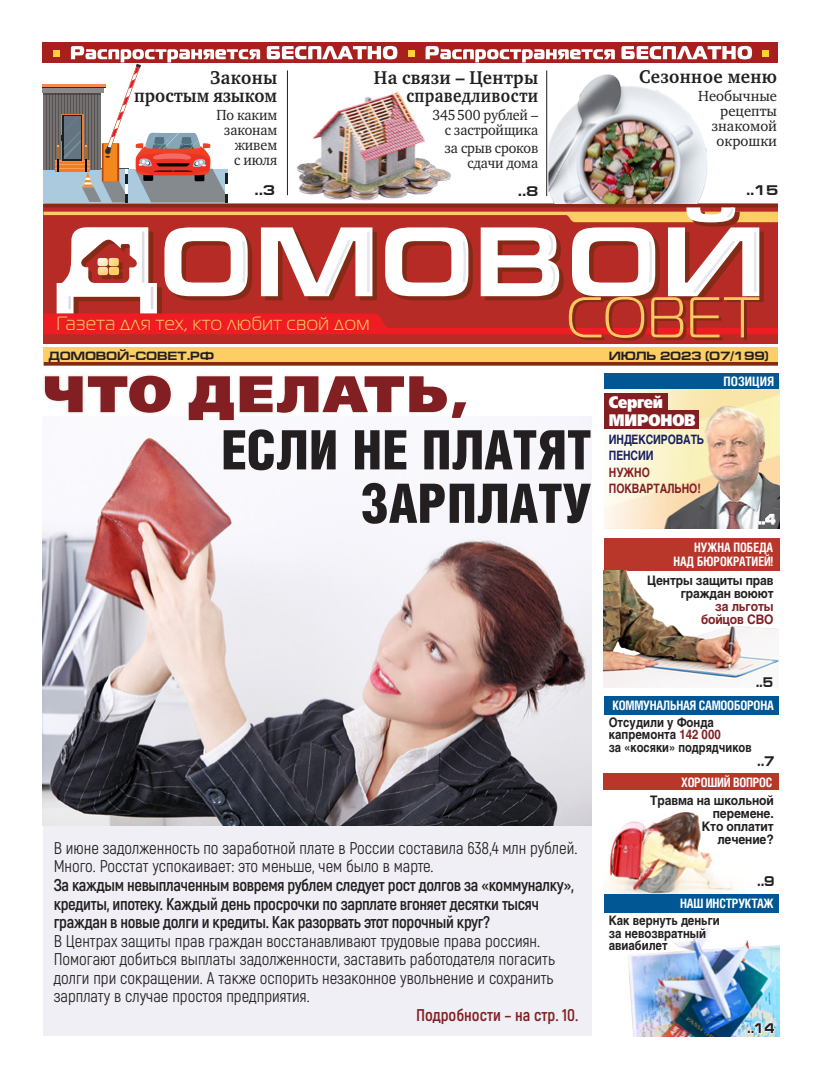
<style>
.page{position:relative;width:821px;height:1078px;background:#fff}
.page>*{position:absolute;margin:0;border:0;box-sizing:border-box;transform-origin:0 0}
.t1{font:900 54.5px/53.4px "Helios Cond";color:#231f20;text-align:right}
.t2{font:800 51.2px "Free Set";letter-spacing:.04em;color:#811f23;scale:1.04 1}
.t3{font:19.2px "Magistral C";letter-spacing:.03em;color:#fec960}
.t4{font:700 19px/18px "Charter C";letter-spacing:.02em;color:#231f20;text-align:right;scale:.93 1}
.t5{font:17px/18.5px "Akrobat";color:#231f20}
.t6{font:700 17px/18.5px "Akrobat";letter-spacing:-.02em;color:#231f20}
.t7{font:700 17px "Akrobat";color:#811f23}
.t8{font:800 16.7px/17.9px "Free Set";letter-spacing:-.01em;color:#fff;scale:.87 1}
.t9{font:15px/15px "Charter C";letter-spacing:-.01em;color:#231f20;text-align:right;scale:.94 1}
.t10{font:15px/15px "Charter C";letter-spacing:-.01em;color:#231f20;text-align:right}
.t11{font:700 14px "Europe Extended C";color:#231f20;scale:.85 1}
.t12{font:700 14px "Europe Extended C";color:#231f20}
.t13{font:700 14px "Europe Extended C";color:#fff;scale:.85 1}
.t14{font:700 13px/12.5px "Helios C";color:#231f20;scale:.87 1}
.t15{font:700 13px/13px "Helios C";color:#231f20;text-align:right;scale:.92 1}
.t16{font:700 13px "Helios Cond C";letter-spacing:-.02em;color:#fff;scale:.96 1}
.t17{font:700 13px/14px "Helios Cond C";color:#fff;text-align:right;scale:.93 1}
.t18{font:700 13px/13px "Helios C";letter-spacing:-.01em;color:#811f23;text-align:right;scale:.92 1}
.t19{font:700 13px "Helios Cond C";letter-spacing:-.02em;color:#fff;scale:.95 1}
.t20{font:700 13px "Helios Cond C";letter-spacing:-.02em;color:#fff}
.t21{font:700 12.8px/16px "Helios C";letter-spacing:-.01em;color:#161f5f;scale:.81 1}
.t22{font:700 12.8px/16px "Helios C";letter-spacing:-.01em;color:#811f23;scale:.81 1}
.t23{font:700 12px "Europe Extended C";letter-spacing:-.015em;color:#231f20}
.s1{color:#811f23}
</style>
<div class="page">
<div style="left:44px;top:204px;width:734px;height:139px;background:#b62b25"></div>
<hr style="left:44px;top:361px;width:734px;height:4px;background:#842a16">
<div style="left:44px;top:348px;width:734px;height:14px;background:#fecd64"></div>
<svg style="left:44px;top:203px;width:734px;height:4px;background:#914331"></svg>
<svg style="left:242px;top:207px;width:514px;height:4px"></svg>
<svg style="left:44px;top:211px;width:734px;height:129px"></svg>
<div style="left:43px;top:43px;width:735px;height:20px;background:#a81f1d"></div>
<img style="left:603px;top:812px;width:131px;height:82px">
<img style="left:628px;top:928px;width:151px;height:107px">
<div style="left:43px;top:788px;width:548px;height:247px;background:#f0eff5"></div>
<div style="left:603px;top:538px;width:176px;height:33px;background:#b9362b"></div>
<svg style="left:748px;top:1022px;width:26px;height:11px"></svg>
<div style="left:603px;top:695px;width:175px;height:19px;background:#005793"></div>
<div style="left:603px;top:894px;width:175px;height:18px;background:#005793"></div>
<div style="left:603px;top:773px;width:175px;height:16px;background:#b9362b"></div>
<img style="left:604px;top:379px;width:176px;height:149px">
<svg style="left:759px;top:513px;width:16px;height:11px"></svg>
<div style="left:604px;top:393px;width:63px;height:18px;background:#811f23"></div>
<div style="left:604px;top:410px;width:95px;height:18px;background:#811f23"></div>
<div style="left:605px;top:372px;width:174px;height:16px;background:#005793"></div>
<img style="left:43px;top:416px;width:548px;height:409px">
<svg style="left:43px;top:375px;width:77px;height:39px"></svg>
<svg style="left:185px;top:416px;width:286px;height:7px"></svg>
<div style="left:43px;top:90px;width:58px;height:80px;background:#747171"></div>
<hr style="left:43px;top:93px;width:58px;height:2px;background:#554d50">
<div style="left:43px;top:87px;width:61px;height:6px;background:#8b898a"></div>
<hr style="left:43px;top:87px;width:63px;height:1px;background:#282d2e">
<hr style="left:43px;top:84px;width:63px;height:3px;background:#f28a53">
<svg style="left:46px;top:46px;width:723px;height:156px"></svg>
<img style="left:546px;top:65px;width:173px;height:138px">
<img style="left:603px;top:570px;width:175px;height:117px">
<svg style="left:646px;top:572px;width:129px;height:57px"></svg>
<svg style="left:756px;top:677px;width:17px;height:10px"></svg>
<p class="t4" style="left:134px;top:69px;width:155px">Законы простым языком</p>
<p class="t9" style="left:217px;top:108px;width:66px">По каким законам живем<br>с июля</p>
<p class="t4" style="left:374px;top:69px;width:178px">На связи – Центры справедливости</p>
<p class="t9" style="left:432px;top:107px;width:114px">345500 рублей – с застройщика</p>
<p class="t9" style="left:445px;top:140px;width:101px">за срыв сроков сдачи дома</p>
<p class="t12" style="left:255px;top:182px;width:22px">..3</p>
<p class="t12" style="left:518px;top:183px;width:22px">..8</p>
<p class="t4" style="left:639px;top:68px;width:150px">Сезонное меню</p>
<p class="t10" style="left:698px;top:88px;width:80px">Необычные рецепты знакомой окрошки</p>
<p class="t12" style="left:746px;top:182px;width:34px">..15</p>
<p class="t3" style="left:57px;top:313px;width:314px">Газета для тех, кто любит свой дом</p>
<p class="t23" style="left:48px;top:349px;width:167px">домовой-совет.рф</p>
<p class="t23" style="left:609px;top:349px;width:161px">июль 2023 (07/199)</p>
<h2 class="t2" style="left:43px;top:358px;width:410px">ЧТО ДЕЛАТЬ,</h2>
<h1 class="t1" style="left:221px;top:422px;width:372px">ЕСЛИ НЕ ПЛАТЯТ<br>ЗАРПЛАТУ</h1>
<p class="t8" style="left:609px;top:392px;width:101px">Сергей<br>МИРОНОВ</p>
<p class="t21" style="left:609px;top:431px;width:119px">Индексировать пенсии</p>
<p class="t22" style="left:609px;top:464px;width:115px">нужно поквартально !</p>
<p class="t20" style="left:723px;top:373px;width:44px">ПОЗИЦИЯ</p>
<p class="t13" style="left:758px;top:511px;width:22px">..4</p>
<p class="t17" style="left:673px;top:540px;width:109px">Нужна победа над бюрократией!</p>
<p class="t15" style="left:647px;top:573px;width:139px">Центры защиты прав граждан воюют</p>
<p class="t18" style="left:701px;top:599px;width:80px">за льготы бойцов СВО</p>
<p class="t5" style="left:54px;top:838px;width:525px">В июне задолженность по заработной плате в России составила 638,4 млн рублей.<br>Много. Росстат успокаивает: это меньше, чем было в марте.</p>
<p class="t6" style="left:54px;top:875px;width:521px">За каждым невыплаченным вовремя рублем следует рост долгов за «коммуналку», кредиты, ипотеку. Каждый день просрочки по зарплате вгоняет десятки тысяч граждан в новые долги и кредиты. Как разорвать этот порочный круг?</p>
<p class="t5" style="left:54px;top:931px;width:502px">В Центрах защиты прав граждан восстанавливают трудовые права россиян.<br>Помогают добиться выплаты задолженности, заставить работодателя погасить долги при сокращении. А также оспорить незаконное увольнение и сохранить зарплату в случае простоя предприятия.</p>
<p class="t7" style="left:416px;top:1004px;width:164px">Подробности – на стр. 10.</p>
<p class="t11" style="left:755px;top:674px;width:22px">..5</p>
<p class="t16" style="left:612px;top:697px;width:169px">Коммунальная самооборона</p>
<p class="t14" style="left:608px;top:715px;width:166px">Отсудили у Фонда капремонта <span class="s1">142 000<br></span>за «косяки» подрядчиков</p>
<p class="t19" style="left:681px;top:774px;width:98px">Хороший вопрос</p>
<p class="t11" style="left:757px;top:753px;width:22px">..7</p>
<p class="t15" style="left:650px;top:793px;width:136px">Травма на школьной перемене.<br>Кто оплатит лечение?</p>
<p class="t11" style="left:757px;top:872px;width:22px">..9</p>
<p class="t16" style="left:680px;top:895px;width:99px">Наш инструктаж</p>
<p class="t14" style="left:608px;top:914px;width:129px">Как вернуть деньги за невозвратный авиабилет</p>
<p class="t11" style="left:747px;top:1020px;width:34px">..14</p>
</div>
